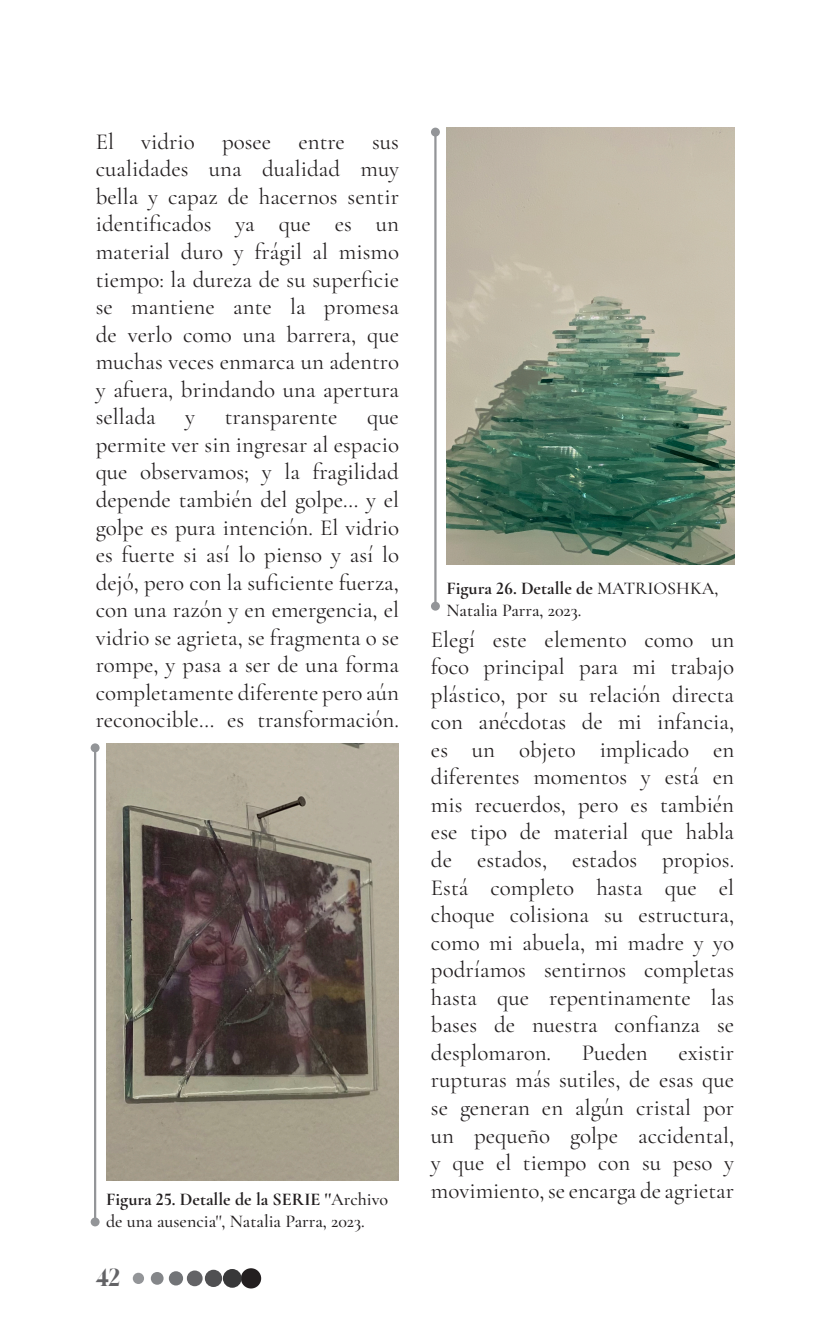
<style>
.page{position:relative;width:830px;height:1340px;background:#fff}
.page>*{position:absolute;margin:0;border:0;box-sizing:border-box;transform-origin:0 0}
._2párrafos{font:22.95px/27.4px "Cormorant Garamond";color:#231f20;text-align:justify}
.t1{font:22.5px "Gloock";color:#636366}
.figuras{font:500 18px/21.6px "Cormorant Garamond";color:#231f20}
.s1{font-weight:700}
</style>
<div class="page">
<div style="left:241px;top:1268px;width:20px;height:20px;background:#231f20;border-radius:50%"></div>
<div style="left:223px;top:1268px;width:18px;height:19px;background:#383839;border-radius:50%"></div>
<div style="left:205px;top:1269px;width:17px;height:17px;background:#505052;border-radius:50%"></div>
<div style="left:187px;top:1270px;width:15px;height:16px;background:#636366;border-radius:50%"></div>
<div style="left:169px;top:1271px;width:14px;height:14px;background:#727477;border-radius:50%"></div>
<div style="left:151px;top:1271px;width:12px;height:13px;background:#848689;border-radius:50%"></div>
<div style="left:133px;top:1272px;width:11px;height:11px;background:#939598;border-radius:50%"></div>
<div style="left:431px;top:128px;width:8px;height:8px;background:#939598;border-radius:50%"></div>
<div style="left:91px;top:743px;width:8px;height:9px;background:#939598;border-radius:50%"></div>
<div style="left:431px;top:601px;width:8px;height:9px;background:#939598;border-radius:50%"></div>
<div style="left:91px;top:1217px;width:8px;height:9px;background:#939598;border-radius:50%"></div>
<hr style="left:434px;top:132px;width:2px;height:474px;background:#939598">
<hr style="left:94px;top:747px;width:2px;height:474px;background:#939598">
<img style="left:106px;top:743px;width:292px;height:437px">
<img style="left:446px;top:128px;width:287px;height:436px">
<p class="_2párrafos" style="left:96px;top:128px;width:304px">El vidrio posee entre sus cualidades una dualidad muy bella y capaz de hacernos sentir identificados ya que es un material duro y frágil al mismo tiempo: la dureza de su superficie se mantiene ante la promesa de verlo como una barrera, que muchas veces enmarca un adentro y afuera, brindando una apertura sellada</p>
<p class="_2párrafos" style="left:185px;top:403px;width:11px">y</p>
<p class="_2párrafos" style="left:225px;top:403px;width:114px">transparente</p>
<p class="_2párrafos" style="left:96px;top:403px;width:304px;text-indent:271px">que permite ver sin ingresar al espacio que observamos; y la fragilidad depende también del golpe… y el golpe es pura intención. El vidrio es fuerte si así lo pienso y así lo dejó, pero con la suficiente fuerza, con una razón y en emergencia, el vidrio se agrieta, se fragmenta o se rompe, y pasa a ser de una forma completamente diferente pero aún reconocible… es transformación.</p>
<p class="figuras" style="left:106px;top:1188px;width:283px"><span class="s1">Figura 25. Detalle de la SERIE ''</span>Archivo de una ausencia'', Natalia Parra, 2023.</p>
<p class="t1" style="left:96px;top:1263px;width:26px">42</p>
<p class="figuras" style="left:446px;top:577px;width:273px"><span class="s1">Figura 26. Detalle de</span> MATRIOSHKA,<br>Natalia Parra, 2023.</p>
<p class="_2párrafos" style="left:431px;top:625px;width:304px">Elegí este elemento como un foco principal para mi trabajo plástico, por su relación directa con anécdotas de mi infancia, es un objeto implicado en diferentes momentos y está en mis recuerdos, pero es también ese tipo de material que habla de estados, estados propios.<br>Está completo hasta que el choque colisiona su estructura, como mi abuela, mi madre y yo podríamos sentirnos completas hasta que repentinamente las bases de nuestra confianza se desplomaron.</p>
<p class="_2párrafos" style="left:581px;top:1038px;width:67px">Pueden</p>
<p class="_2párrafos" style="left:431px;top:1038px;width:304px;text-indent:247px">existir rupturas más sutiles, de esas que se generan en algún cristal por un pequeño golpe accidental, y que el tiempo con su peso y movimiento, se encarga de agrietar</p>
</div>
